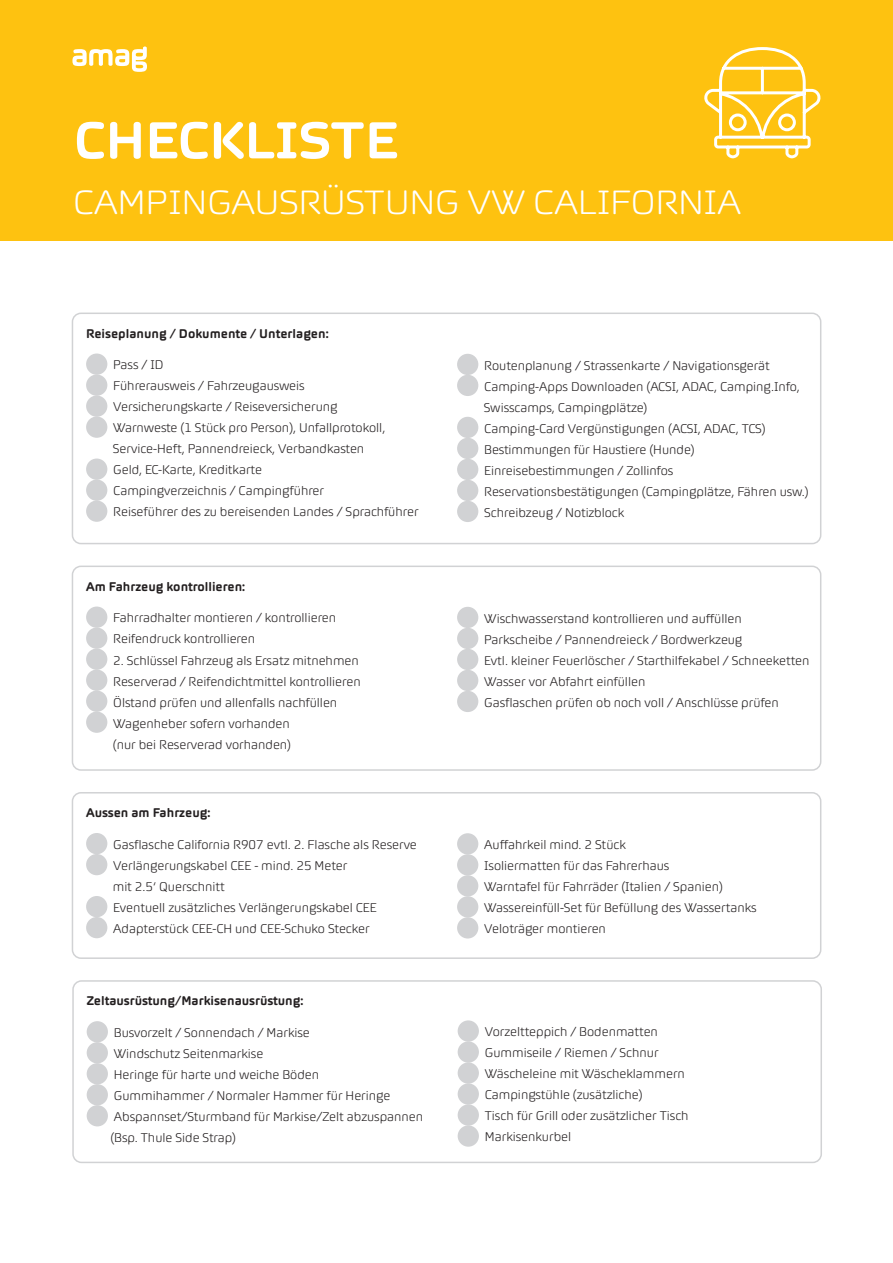
<style>
.page{position:relative;width:893px;height:1263px;background:#fff}
.page>*{position:absolute;margin:0;border:0;box-sizing:border-box;transform-origin:0 0}
.t1{font:700 55.5px "AMAG Display";letter-spacing:.005em;color:#fff}
.t2{font:300 36px "AMAG Display";letter-spacing:.005em;color:#fff}
.t3{font:300 13.5px/21px "AMAG Text";color:#231f20}
.t4{font:700 13.5px "AMAG Text";color:#231f20}
</style>
<div class="page">
<div style="left:0;top:0;width:893px;height:240px;background:#fec210"></div>
<svg style="left:72px;top:47px;width:75px;height:25px"></svg>
<svg style="left:704px;top:47px;width:116px;height:112px"></svg>
<div style="left:86px;top:353px;width:21px;height:22px;background:#d1d2d4;border-radius:50%"></div>
<div style="left:86px;top:374px;width:21px;height:22px;background:#d1d2d4;border-radius:50%"></div>
<div style="left:86px;top:395px;width:21px;height:22px;background:#d1d2d4;border-radius:50%"></div>
<div style="left:86px;top:416px;width:21px;height:22px;background:#d1d2d4;border-radius:50%"></div>
<div style="left:86px;top:458px;width:21px;height:22px;background:#d1d2d4;border-radius:50%"></div>
<div style="left:86px;top:479px;width:21px;height:22px;background:#d1d2d4;border-radius:50%"></div>
<div style="left:86px;top:500px;width:21px;height:22px;background:#d1d2d4;border-radius:50%"></div>
<div style="left:457px;top:354px;width:21px;height:21px;background:#d1d2d4;border-radius:50%"></div>
<div style="left:457px;top:375px;width:21px;height:21px;background:#d1d2d4;border-radius:50%"></div>
<div style="left:457px;top:417px;width:21px;height:21px;background:#d1d2d4;border-radius:50%"></div>
<div style="left:457px;top:438px;width:21px;height:21px;background:#d1d2d4;border-radius:50%"></div>
<div style="left:457px;top:459px;width:21px;height:21px;background:#d1d2d4;border-radius:50%"></div>
<div style="left:457px;top:480px;width:21px;height:21px;background:#d1d2d4;border-radius:50%"></div>
<div style="left:457px;top:501px;width:21px;height:21px;background:#d1d2d4;border-radius:50%"></div>
<div style="left:72px;top:313px;width:749px;height:231px;border:2px solid #d1d2d4;border-radius:9px"></div>
<div style="left:86px;top:606px;width:21px;height:22px;background:#d1d2d4;border-radius:50%"></div>
<div style="left:86px;top:627px;width:21px;height:22px;background:#d1d2d4;border-radius:50%"></div>
<div style="left:86px;top:648px;width:21px;height:22px;background:#d1d2d4;border-radius:50%"></div>
<div style="left:86px;top:669px;width:21px;height:22px;background:#d1d2d4;border-radius:50%"></div>
<div style="left:86px;top:690px;width:21px;height:22px;background:#d1d2d4;border-radius:50%"></div>
<div style="left:86px;top:711px;width:21px;height:22px;background:#d1d2d4;border-radius:50%"></div>
<div style="left:457px;top:607px;width:21px;height:21px;background:#d1d2d4;border-radius:50%"></div>
<div style="left:457px;top:628px;width:21px;height:21px;background:#d1d2d4;border-radius:50%"></div>
<div style="left:457px;top:649px;width:21px;height:21px;background:#d1d2d4;border-radius:50%"></div>
<div style="left:457px;top:670px;width:21px;height:21px;background:#d1d2d4;border-radius:50%"></div>
<div style="left:457px;top:691px;width:21px;height:21px;background:#d1d2d4;border-radius:50%"></div>
<div style="left:72px;top:566px;width:749px;height:205px;border:2px solid #d1d2d4;border-radius:9px"></div>
<div style="left:86px;top:833px;width:21px;height:21px;background:#d1d2d4;border-radius:50%"></div>
<div style="left:86px;top:854px;width:21px;height:21px;background:#d1d2d4;border-radius:50%"></div>
<div style="left:86px;top:896px;width:21px;height:21px;background:#d1d2d4;border-radius:50%"></div>
<div style="left:86px;top:917px;width:21px;height:21px;background:#d1d2d4;border-radius:50%"></div>
<div style="left:457px;top:833px;width:21px;height:21px;background:#d1d2d4;border-radius:50%"></div>
<div style="left:457px;top:854px;width:21px;height:21px;background:#d1d2d4;border-radius:50%"></div>
<div style="left:457px;top:875px;width:21px;height:21px;background:#d1d2d4;border-radius:50%"></div>
<div style="left:457px;top:896px;width:21px;height:21px;background:#d1d2d4;border-radius:50%"></div>
<div style="left:457px;top:917px;width:21px;height:21px;background:#d1d2d4;border-radius:50%"></div>
<div style="left:72px;top:792px;width:749px;height:167px;border:2px solid #d1d2d4;border-radius:9px"></div>
<div style="left:87px;top:1021px;width:21px;height:21px;background:#d1d2d4;border-radius:50%"></div>
<div style="left:87px;top:1042px;width:21px;height:21px;background:#d1d2d4;border-radius:50%"></div>
<div style="left:87px;top:1063px;width:21px;height:21px;background:#d1d2d4;border-radius:50%"></div>
<div style="left:87px;top:1084px;width:21px;height:21px;background:#d1d2d4;border-radius:50%"></div>
<div style="left:87px;top:1105px;width:21px;height:21px;background:#d1d2d4;border-radius:50%"></div>
<div style="left:458px;top:1020px;width:21px;height:22px;background:#d1d2d4;border-radius:50%"></div>
<div style="left:458px;top:1041px;width:21px;height:22px;background:#d1d2d4;border-radius:50%"></div>
<div style="left:458px;top:1062px;width:21px;height:22px;background:#d1d2d4;border-radius:50%"></div>
<div style="left:458px;top:1083px;width:21px;height:22px;background:#d1d2d4;border-radius:50%"></div>
<div style="left:458px;top:1104px;width:21px;height:22px;background:#d1d2d4;border-radius:50%"></div>
<div style="left:458px;top:1125px;width:21px;height:22px;background:#d1d2d4;border-radius:50%"></div>
<div style="left:72px;top:980px;width:750px;height:183px;border:2px solid #d1d2d4;border-radius:9px"></div>
<h1 class="t1" style="left:73px;top:109px;width:326px">CHECKLISTE</h1>
<h2 class="t2" style="left:73px;top:181px;width:669px">CAMPINGAUSRÜSTUNG VW CALIFORNIA</h2>
<p class="t4" style="left:86px;top:326px;width:244px">Reiseplanung / Dokumente / Unterlagen:</p>
<p class="t3" style="left:113px;top:354px;width:307px">Pass / ID<br>Führerausweis / Fahrzeugausweis<br>Versicherungskarte / Reiseversicherung<br>Warnweste (1 Stück pro Person), Unfallprotokoll, Service-Heft, Pannendreieck, Verbandkasten<br>Geld, EC-Karte, Kreditkarte<br>Campingverzeichnis / Campingführer<br>Reiseführer des zu bereisenden Landes / Sprachführer</p>
<p class="t3" style="left:484px;top:355px;width:326px">Routenplanung / Strassenkarte / Navigationsgerät Camping-Apps Downloaden (ACSI, ADAC, Camping.Info, Swisscamps, Campingplätze)<br>Camping-Card Vergünstigungen (ACSI, ADAC, TCS)<br>Bestimmungen für Haustiere (Hunde)<br>Einreisebestimmungen / Zollinfos Reservationsbestätigungen (Campingplätze, Fähren usw.)<br>Schreibzeug / Notizblock</p>
<p class="t4" style="left:86px;top:579px;width:161px">Am Fahrzeug kontrollieren:</p>
<p class="t3" style="left:113px;top:607px;width:224px">Fahrradhalter montieren / kontrollieren<br>Reifendruck kontrollieren</p>
<p class="t3" style="left:113px;top:649px;width:249px">2. Schlüssel Fahrzeug als Ersatz mitnehmen Reserverad / Reifendichtmittel kontrollieren Ölstand prüfen und allenfalls nachfüllen Wagenheber sofern vorhanden<br>(nur bei Reserverad vorhanden)</p>
<p class="t3" style="left:484px;top:608px;width:327px">Wischwasserstand kontrollieren und auffüllen Parkscheibe / Pannendreieck / Bordwerkzeug<br>Evtl. kleiner Feuerlöscher / Starthilfekabel / Schneeketten Wasser vor Abfahrt einfüllen<br>Gasflaschen prüfen ob noch voll / Anschlüsse prüfen</p>
<p class="t4" style="left:86px;top:805px;width:126px">Aussen am Fahrzeug:</p>
<p class="t3" style="left:113px;top:834px;width:305px">Gasflasche California R907 evtl. 2. Flasche als Reserve Verlängerungskabel CEE - mind. 25 Meter<br>mit 2.5‘ Querschnitt<br>Eventuell zusätzliches Verlängerungskabel CEE Adapterstück CEE-CH und CEE-Schuko Stecker</p>
<p class="t3" style="left:484px;top:834px;width:274px">Auffahrkeil mind. 2 Stück<br>Isoliermatten für das Fahrerhaus<br>Warntafel für Fahrräder (Italien / Spanien)<br>Wassereinfüll-Set für Befüllung des Wassertanks Veloträger montieren</p>
<p class="t4" style="left:87px;top:993px;width:218px">Zeltausrüstung/Markisenausrüstung:</p>
<p class="t3" style="left:110px;top:1022px;width:314px">Busvorzelt / Sonnendach / Markise<br>Windschutz Seitenmarkise<br>Heringe für harte und weiche Böden<br>Gummihammer / Normaler Hammer für Heringe Abspannset/Sturmband für Markise/Zelt abzuspannen (Bsp. Thule Side Strap)</p>
<p class="t3" style="left:485px;top:1021px;width:205px">Vorzeltteppich / Bodenmatten<br>Gummiseile / Riemen / Schnur<br>Wäscheleine mit Wäscheklammern<br>Campingstühle (zusätzliche)<br>Tisch für Grill oder zusätzlicher Tisch<br>Markisenkurbel</p>
</div>
